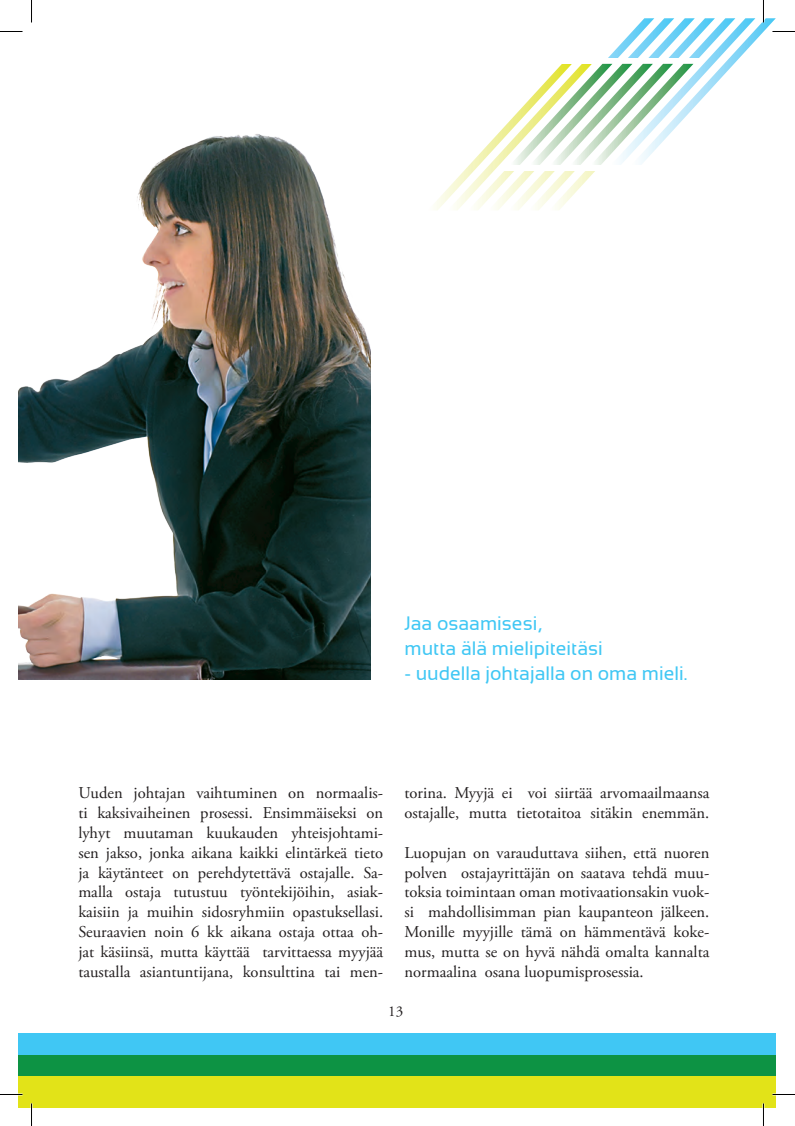
<style>
.page{position:relative;width:795px;height:1126px;background:#fff}
.page>*{position:absolute;margin:0;border:0;box-sizing:border-box;transform-origin:0 0}
.t1{font:19.5px/24.8px "Sansation";color:#40c7f4}
.t2{font:16.5px/19.8px "Adobe Garamond Pro";color:#231f20;text-align:justify}
.t3{font:15px "Adobe Garamond Pro";color:#231f20}
</style>
<div class="page">
<div style="left:19px;top:1075px;width:757px;height:32px;background:#e2e318"></div>
<div style="left:19px;top:1054px;width:757px;height:21px;background:#0d9344"></div>
<div style="left:19px;top:1033px;width:757px;height:21px;background:#40c7f4"></div>
<img style="left:19px;top:22px;width:351px;height:658px">
<hr style="left:762px;top:1103px;width:2px;height:23px;background:#fff">
<svg style="left:0;top:31px;width:22px;height:1px"></svg>
<svg style="left:0;top:1094px;width:22px;height:1px"></svg>
<svg style="left:772px;top:1094px;width:22px;height:1px"></svg>
<svg style="left:31px;top:0;width:1px;height:22px"></svg>
<svg style="left:31px;top:1103px;width:1px;height:23px"></svg>
<svg style="left:435px;top:0;width:359px;height:210px"></svg>
<svg style="left:763px;top:1103px;width:1px;height:23px"></svg>
<p class="t1" style="left:404px;top:611px;width:200px">Jaa osaamisesi,<br>mutta älä mielipiteitäsi</p>
<p class="t1" style="left:404px;top:661px;width:284px">- uudella johtajalla on oma mieli.</p>
<p class="t2" style="left:78px;top:784px;width:306px">Uuden johtajan vaihtuminen on normaalis&shy;ti kaksivaiheinen prosessi. Ensimmäiseksi on lyhyt muutaman kuukauden yhteisjohtami&shy;sen jakso, jonka aikana kaikki elintärkeä tieto ja käytänteet on perehdytettävä ostajalle. Sa&shy;malla ostaja tutustuu työntekijöihin, asiak&shy;kaisiin ja muihin sidosryhmiin opastuksellasi.<br>Seuraavien noin 6 kk aikana ostaja ottaa oh&shy;jat käsiinsä, mutta käyttää tarvittaessa myyjää taustalla asiantuntijana, konsulttina tai men-</p>
<p class="t2" style="left:404px;top:784px;width:306px">torina. Myyjä ei voi siirtää arvomaailmaansa ostajalle, mutta tietotaitoa sitäkin enemmän.</p>
<p class="t2" style="left:404px;top:843px;width:306px">Luopujan on varauduttava siihen, että nuoren polven ostajayrittäjän on saatava tehdä muu&shy;toksia toimintaan oman motivaationsakin vuok&shy;si mahdollisimman pian kaupanteon jälkeen.<br>Monille myyjille tämä on hämmentävä koke&shy;mus, mutta se on hyvä nähdä omalta kannalta normaalina osana luopumisprosessia.</p>
<p class="t3" style="left:388px;top:1002px;width:16px">13</p>
</div>
